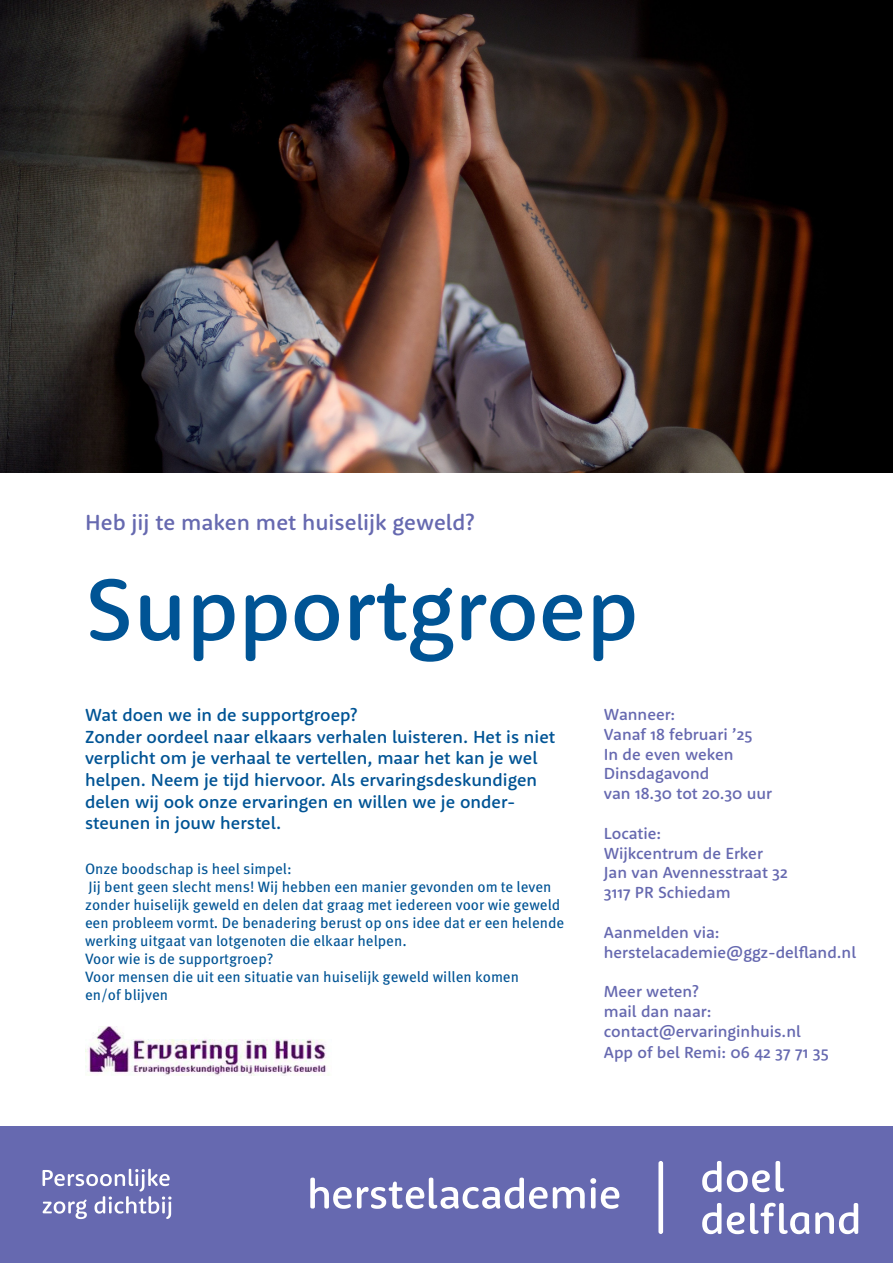
<style>
.page{position:relative;width:893px;height:1263px;background:#fff}
.page>*{position:absolute;margin:0;border:0;box-sizing:border-box;transform-origin:0 0}
.t1{font:500 90px "Rooney Sans";color:#005495}
.t2{font:500 22.5px "Rooney Sans";color:#6669b0}
.t3{font:500 18px/21.6px "Rooney Sans";color:#005495}
.t4{font:500 16.5px/19.8px "Rooney Sans";color:#6669b0}
.t5{font:15px/18px "FF Meta Pro";color:#005495}
</style>
<div class="page">
<img style="left:0;top:0;width:893px;height:473px">
<div style="left:0;top:1127px;width:893px;height:136px;background:#6669b0"></div>
<svg style="left:43px;top:1169px;width:128px;height:50px"></svg>
<div style="left:658px;top:1161px;width:5px;height:73px;background:#fff;border-radius:2px"></div>
<svg style="left:310px;top:1177px;width:309px;height:32px"></svg>
<svg style="left:702px;top:1161px;width:19px;height:31px"></svg>
<svg style="left:702px;top:1203px;width:19px;height:31px"></svg>
<svg style="left:727px;top:1161px;width:57px;height:31px"></svg>
<svg style="left:727px;top:1203px;width:131px;height:31px"></svg>
<img style="left:85px;top:1026px;width:244px;height:50px">
<h2 class="t2" style="left:85px;top:507px;width:391px">Heb jij te maken met huiselijk geweld?</h2>
<h1 class="t1" style="left:85px;top:550px;width:555px">Supportgroep</h1>
<p class="t3" style="left:85px;top:704px;width:472px">Wat doen we in de supportgroep?<br>Zonder oordeel naar elkaars verhalen luisteren. Het is niet verplicht om je verhaal te vertellen, maar het kan je wel helpen. Neem je tijd hiervoor. Als ervaringsdeskundigen delen wij ook onze ervaringen en willen we je onder&shy;steunen in jouw herstel.</p>
<p class="t5" style="left:85px;top:859px;width:481px">Onze boodschap is heel simpel:<br>Jij bent geen slecht mens! Wij hebben een manier gevonden om te leven zonder huiselijk geweld en delen dat graag met iedereen voor wie geweld een probleem vormt. De benadering berust op ons idee dat er een helende werking uitgaat van lotgenoten die elkaar helpen.<br>Voor wie is de supportgroep?<br>Voor mensen die uit een situatie van huiselijk geweld willen komen<br>en/of blijven</p>
<p class="t4" style="left:604px;top:704px;width:170px">Wanneer:<br>Vanaf 18 februari ’25<br>In de even weken<br>Dinsdagavond<br>van 18.30 tot 20.30 uur</p>
<p class="t4" style="left:604px;top:823px;width:185px">Locatie:<br>Wijkcentrum de Erker<br>Jan van Avennesstraat 32<br>3117 PR Schiedam</p>
<p class="t4" style="left:604px;top:922px;width:254px">Aanmelden via: herstelacademie@ggz-delfland.nl</p>
<p class="t4" style="left:604px;top:981px;width:198px">Meer weten?<br>mail dan naar: contact@ervaringinhuis.nl</p>
<p class="t4" style="left:604px;top:1042px;width:226px">App of bel Remi: 06 42 37 71 35</p>
</div>
